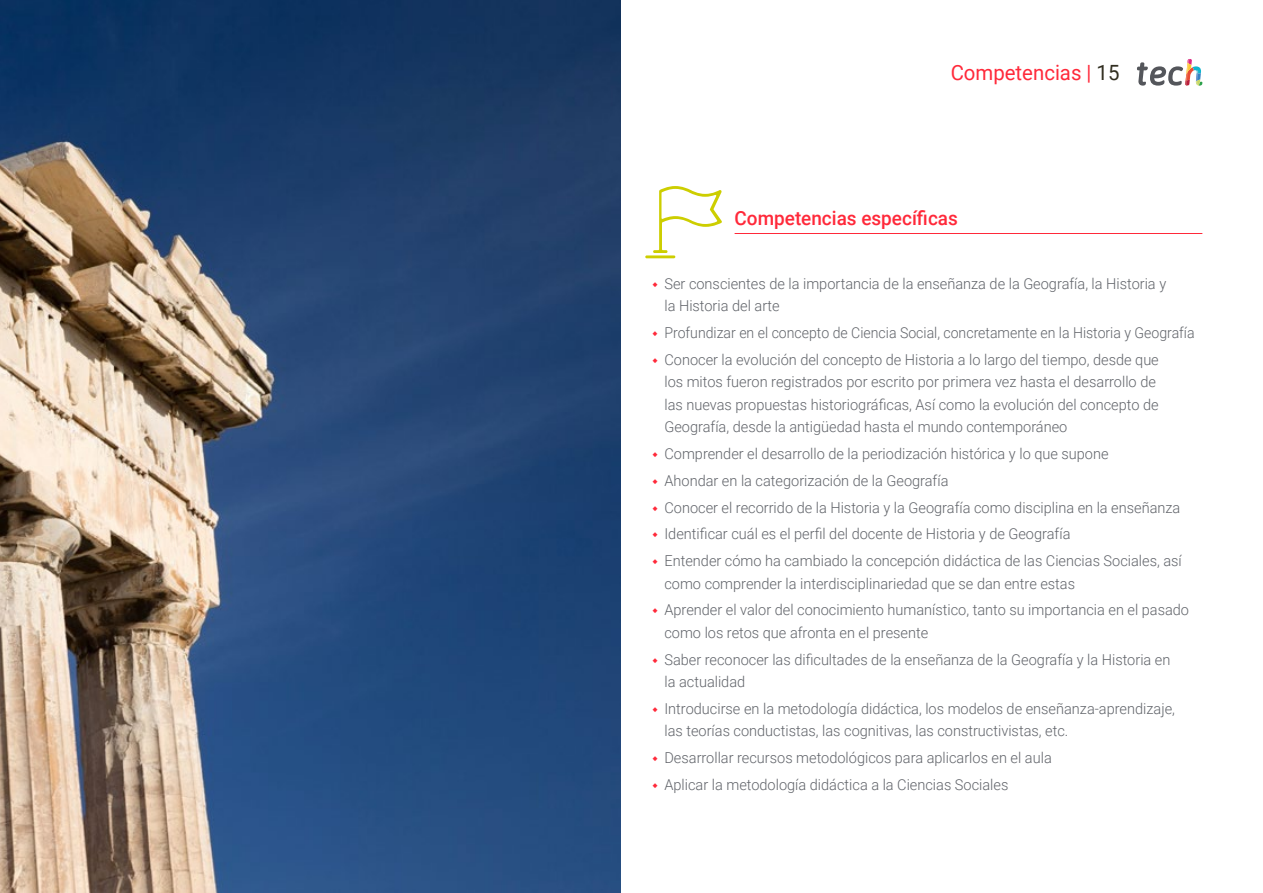
<style>
.page{position:relative;width:1263px;height:893px;background:#fff}
.page>*{position:absolute;margin:0;border:0;box-sizing:border-box;transform-origin:0 0}
.t1{font:21px "Roboto";color:#ff293a}
.t2{font:500 19.5px "Roboto";color:#ff293a}
.t3{font:300 15px/26.7px "Roboto";color:#61646a}
.t4{font:300 15px/26.7px "Roboto";color:#61646a;scale:.94 1}
.s1{color:#312e20}
</style>
<div class="page">
<img style="left:0;top:0;width:621px;height:893px">
<hr style="left:735px;top:233px;width:467px;height:1px;background:#ff293a">
<hr style="left:645px;top:255px;width:30px;height:3px;background:#cdce00">
<svg style="left:653px;top:186px;width:69px;height:67px"></svg>
<svg style="left:1137px;top:59px;width:65px;height:27px"></svg>
<h1 class="t1" style="left:951px;top:57px;width:170px">Competencias | <span class="s1">15</span></h1>
<h2 class="t2" style="left:735px;top:205px;width:225px">Competencias específicas</h2>
<p class="t3" style="left:664px;top:272px;width:503px;line-height:22.5px">Ser conscientes de la importancia de la enseñanza de la Geografía, la Historia y la Historia del arte</p>
<p class="t4" style="left:664px;top:319px;width:565px">Profundizar en el concepto de Ciencia Social, concretamente en la Historia y Geografía<br>Conocer la evolución del concepto de Historia a lo largo del tiempo, desde que</p>
<p class="t3" style="left:664px;top:370px;width:496px;line-height:22.5px">los mitos fueron registrados por escrito por primera vez hasta el desarrollo de las nuevas propuestas historiográficas, Así como la evolución del concepto de<br>Geografía, desde la antigüedad hasta el mundo contemporáneo</p>
<p class="t3" style="left:664px;top:440px;width:519px">Comprender el desarrollo de la periodización histórica y lo que supone<br>Ahondar en la categorización de la Geografía<br>Conocer el recorrido de la Historia y la Geografía como disciplina en la enseñanza Identificar cuál es el perfil del docente de Historia y de Geografía<br>Entender cómo ha cambiado la concepción didáctica de las Ciencias Sociales, así</p>
<p class="t3" style="left:664px;top:569px;width:526px">como comprender la interdisciplinariedad que se dan entre estas<br>Aprender el valor del conocimiento humanístico, tanto su importancia en el pasado</p>
<p class="t3" style="left:664px;top:619px;width:507px">como los retos que afronta en el presente<br>Saber reconocer las dificultades de la enseñanza de la Geografía y la Historia en</p>
<p class="t3" style="left:664px;top:668px;width:512px">la actualidad<br>Introducirse en la metodología didáctica, los modelos de enseñanza-aprendizaje,</p>
<p class="t3" style="left:664px;top:717px;width:405px">las teorías conductistas, las cognitivas, las constructivistas, etc.<br>Desarrollar recursos metodológicos para aplicarlos en el aula<br>Aplicar la metodología didáctica a la Ciencias Sociales</p>
</div>
